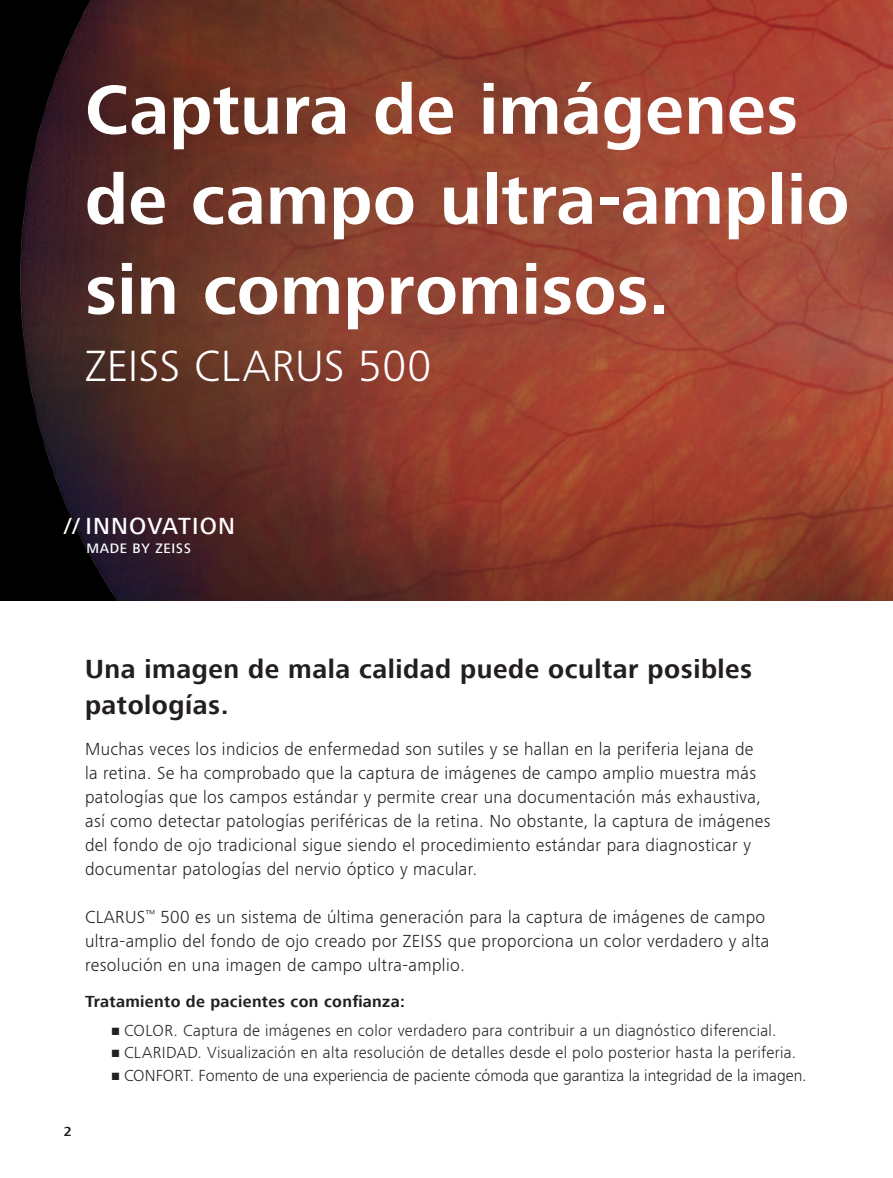
<style>
.page{position:relative;width:893px;height:1178px;background:#fff}
.page>*{position:absolute;margin:0;border:0;box-sizing:border-box;transform-origin:0 0}
.t1{font:700 72px/90px "ZEISS Frutiger Next W1 G";letter-spacing:.005em;color:#fff}
.t2{font:300 45px "ZEISS Frutiger Next W1 G";letter-spacing:.005em;color:#fff}
.t3{font:700 27px/35.4px "ZEISS Frutiger Next W1 G";letter-spacing:.02em;color:#231f20}
.t4{font:500 24px "ZEISS Frutiger Next W1 G";letter-spacing:.05em;color:#fff}
.t5{font:300 18px/24px "ZEISS Frutiger Next W1 G";letter-spacing:.02em;color:#231f20}
.t6{font:300 16.5px "ZEISS Frutiger Next W1 G";letter-spacing:.015em;color:#231f20}
.t7{font:700 16.5px "ZEISS Frutiger Next W1 G";letter-spacing:.02em;color:#231f20}
.t8{font:500 14.1px "ZEISS Frutiger Next W1 G";letter-spacing:.05em;color:#fff}
.t9{font:700 13.5px "ZEISS Frutiger Next W1 G";color:#231f20}
</style>
<div class="page">
<img style="left:17px;top:0;width:876px;height:601px">
<h1 class="t1" style="left:85px;top:67px;width:766px">Captura de imágenes de campo ultra-amplio sin compromisos.</h1>
<h2 class="t2" style="left:85px;top:335px;width:348px">ZEISS CLARUS 500</h2>
<h3 class="t4" style="left:64px;top:513px;width:172px">// INNOVATION</h3>
<p class="t8" style="left:86px;top:541px;width:106px">MADE BY ZEISS</p>
<h3 class="t3" style="left:85px;top:652px;width:669px">Una imagen de mala calidad puede ocultar posibles patologías.</h3>
<p class="t5" style="left:85px;top:735px;width:687px">Muchas veces los indicios de enfermedad son sutiles y se hallan en la periferia lejana de la retina. Se ha comprobado que la captura de imágenes de campo amplio muestra más patologías que los campos estándar y permite crear una documentación más exhaustiva, así como detectar patologías periféricas de la retina. No obstante, la captura de imágenes del fondo de ojo tradicional sigue siendo el procedimiento estándar para diagnosticar y documentar patologías del nervio óptico y macular.</p>
<p class="t5" style="left:85px;top:903px;width:686px">CLARUS<sup>™</sup> 500 es un sistema de última generación para la captura de imágenes de campo ultra-amplio del fondo de ojo creado por ZEISS que proporciona un color verdadero y alta resolución en una imagen de campo ultra-amplio.</p>
<p class="t7" style="left:85px;top:991px;width:321px">Tratamiento de pacientes con confianza:</p>
<p class="t6" style="left:112px;top:1019px;width:666px">• COLOR. Captura de imágenes en color verdadero para contribuir a un diagnóstico diferencial.</p>
<p class="t6" style="left:112px;top:1041px;width:686px">• CLARIDAD. Visualización en alta resolución de detalles desde el polo posterior hasta la periferia.</p>
<p class="t6" style="left:112px;top:1064px;width:696px">• CONFORT. Fomento de una experiencia de paciente cómoda que garantiza la integridad de la imagen.</p>
<p class="t9" style="left:64px;top:1124px;width:9px">2</p>
</div>
